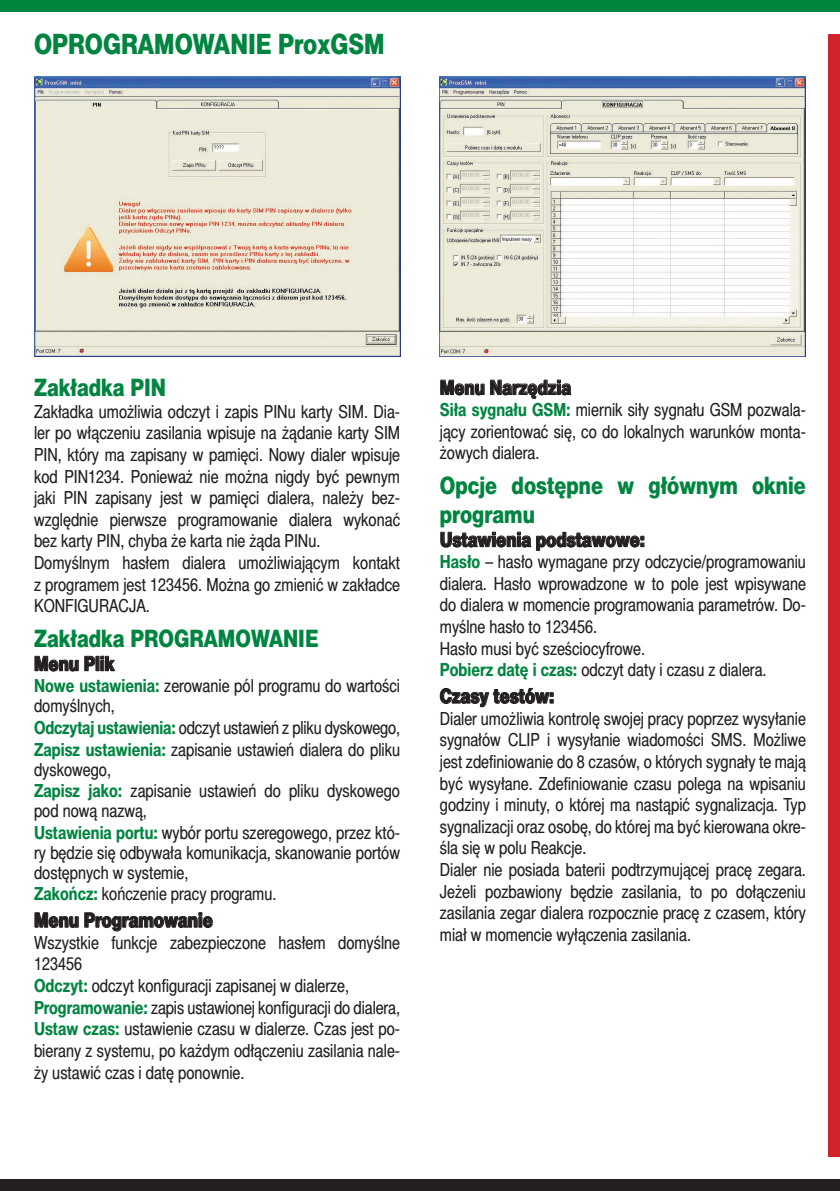
<style>
.page{position:relative;width:840px;height:1191px;background:#fff}
.page>*{position:absolute;margin:0;border:0;box-sizing:border-box;transform-origin:0 0}
.t1{font:28px "Switzer Cnd EFN Heavy";color:#008540}
.t2{font:24px/28.8px "Switzer Cnd EFN Heavy";color:#008540}
.t3{font:20px "Switzer Cnd PSEFN Heavy";color:#231f20}
.t4{font:18px/21.6px "Switzer Cnd EFN";color:#231f20;text-align:justify}
.s1{font-family:"Switzer Cnd PSEFN";font-weight:700;color:#008540}
</style>
<div class="page">
<div style="left:0;top:1179px;width:839px;height:12px;background:#231f20"></div>
<div style="left:828px;top:34px;width:11px;height:1123px;background:#d1232a"></div>
<div style="left:0;top:0;width:839px;height:11px;background:#008540"></div>
<svg style="left:34px;top:655px;width:81px;height:17px"></svg>
<svg style="left:34px;top:912px;width:179px;height:20px"></svg>
<img style="left:34px;top:77px;width:366px;height:279px">
<img style="left:439px;top:77px;width:366px;height:279px">
<svg style="left:440px;top:379px;width:131px;height:20px"></svg>
<svg style="left:440px;top:531px;width:203px;height:20px"></svg>
<svg style="left:439px;top:687px;width:114px;height:21px"></svg>
<p class="t1" style="left:34px;top:28px;width:352px">OPROGRAMOWANIE ProxGSM</p>
<p class="t2" style="left:34px;top:373px;width:133px">Zakładka PIN</p>
<p class="t4" style="left:34px;top:400px;width:367px">Zakładka umożliwia odczyt i zapis PINu karty SIM. Dia&shy;ler po włączeniu zasilania wpisuje na żądanie karty SIM PIN, który ma zapisany w pamięci. Nowy dialer wpisuje kod PIN1234. Ponieważ nie można nigdy być pewnym jaki PIN zapisany jest w pamięci dialera, należy bez&shy;względnie pierwsze programowanie dialera wykonać bez karty PIN, chyba że karta nie żąda PINu.</p>
<p class="t4" style="left:34px;top:551px;width:367px">Domyślnym hasłem dialera umożliwiającym kontakt z programem jest 123456. Można go zmienić w zakładce KONFIGURACJA.</p>
<p class="t2" style="left:34px;top:623px;width:286px">Zakładka PROGRAMOWANIE</p>
<p class="t3" style="left:34px;top:652px;width:82px">Menu Plik</p>
<p class="t4" style="left:34px;top:676px;width:367px;line-height:20px"><span class="s1">Nowe ustawienia:</span> zerowanie pól programu do wartości domyślnych,</p>
<p class="t4" style="left:34px;top:716px;width:367px"><span class="s1">Odczytaj ustawienia:</span> odczyt ustawień z pliku dyskowego,</p>
<p class="t4" style="left:34px;top:739px;width:367px;line-height:20px"><span class="s1">Zapisz ustawienia:</span> zapisanie ustawień dialera do pliku dyskowego,</p>
<p class="t4" style="left:34px;top:780px;width:367px;line-height:20px"><span class="s1">Zapisz jako:</span> zapisanie ustawień do pliku dyskowego pod nową nazwą,</p>
<p class="t4" style="left:34px;top:822px;width:367px;line-height:20px"><span class="s1">Ustawienia portu:</span> wybór portu szeregowego, przez któ&shy;ry będzie się odbywała komunikacja, skanowanie portów dostępnych w systemie,</p>
<p class="t4" style="left:34px;top:883px;width:244px"><span class="s1">Zakończ:</span> kończenie pracy programu.</p>
<p class="t3" style="left:34px;top:908px;width:180px">Menu Programowanie</p>
<p class="t4" style="left:34px;top:931px;width:367px">Wszystkie funkcje zabezpieczone hasłem domyślne<br>123456</p>
<p class="t4" style="left:34px;top:974px;width:316px"><span class="s1">Odczyt:</span> odczyt konfiguracji zapisanej w dialerze,</p>
<p class="t4" style="left:34px;top:996px;width:367px"><span class="s1">Programowanie:</span> zapis ustawionej konfiguracji do dialera,</p>
<p class="t4" style="left:34px;top:1018px;width:367px"><span class="s1">Ustaw czas:</span> ustawienie czasu w dialerze. Czas jest po&shy;bierany z systemu, po każdym odłączeniu zasilania nale&shy;ży ustawić czas i datę ponownie.</p>
<p class="t3" style="left:439px;top:376px;width:133px">Menu Narzędzia</p>
<p class="t4" style="left:439px;top:399px;width:367px"><span class="s1">Siła sygnału GSM:</span> miernik siły sygnału GSM pozwala&shy;jący zorientować się, co do lokalnych warunków monta&shy;żowych dialera.</p>
<p class="t2" style="left:439px;top:471px;width:367px">Opcje dostępne w głównym oknie programu</p>
<p class="t3" style="left:439px;top:528px;width:206px">Ustawienia podstawowe:</p>
<p class="t4" style="left:439px;top:551px;width:367px"><span class="s1">Hasło</span> – hasło wymagane przy odczycie/programowaniu dialera. Hasło wprowadzone w to pole jest wpisywane do dialera w momencie programowania parametrów. Do&shy;myślne hasło to 123456.</p>
<p class="t4" style="left:439px;top:637px;width:206px">Hasło musi być sześciocyfrowe.</p>
<p class="t4" style="left:439px;top:659px;width:328px"><span class="s1">Pobierz datę i czas:</span> odczyt daty i czasu z dialera.</p>
<p class="t3" style="left:439px;top:684px;width:116px">Czasy testów:</p>
<p class="t4" style="left:439px;top:707px;width:367px">Dialer umożliwia kontrolę swojej pracy poprzez wysyłanie sygnałów CLIP i wysyłanie wiadomości SMS. Możliwe jest zdefiniowanie do 8 czasów, o których sygnały te mają być wysyłane. Zdefiniowanie czasu polega na wpisaniu godziny i minuty, o której ma nastąpić sygnalizacja. Typ sygnalizacji oraz osobę, do której ma być kierowana okre&shy;śla się w polu Reakcje.</p>
<p class="t4" style="left:439px;top:858px;width:367px">Dialer nie posiada baterii podtrzymującej pracę zegara.<br>Jeżeli pozbawiony będzie zasilania, to po dołączeniu zasilania zegar dialera rozpocznie pracę z czasem, który miał w momencie wyłączenia zasilania.</p>
</div>
